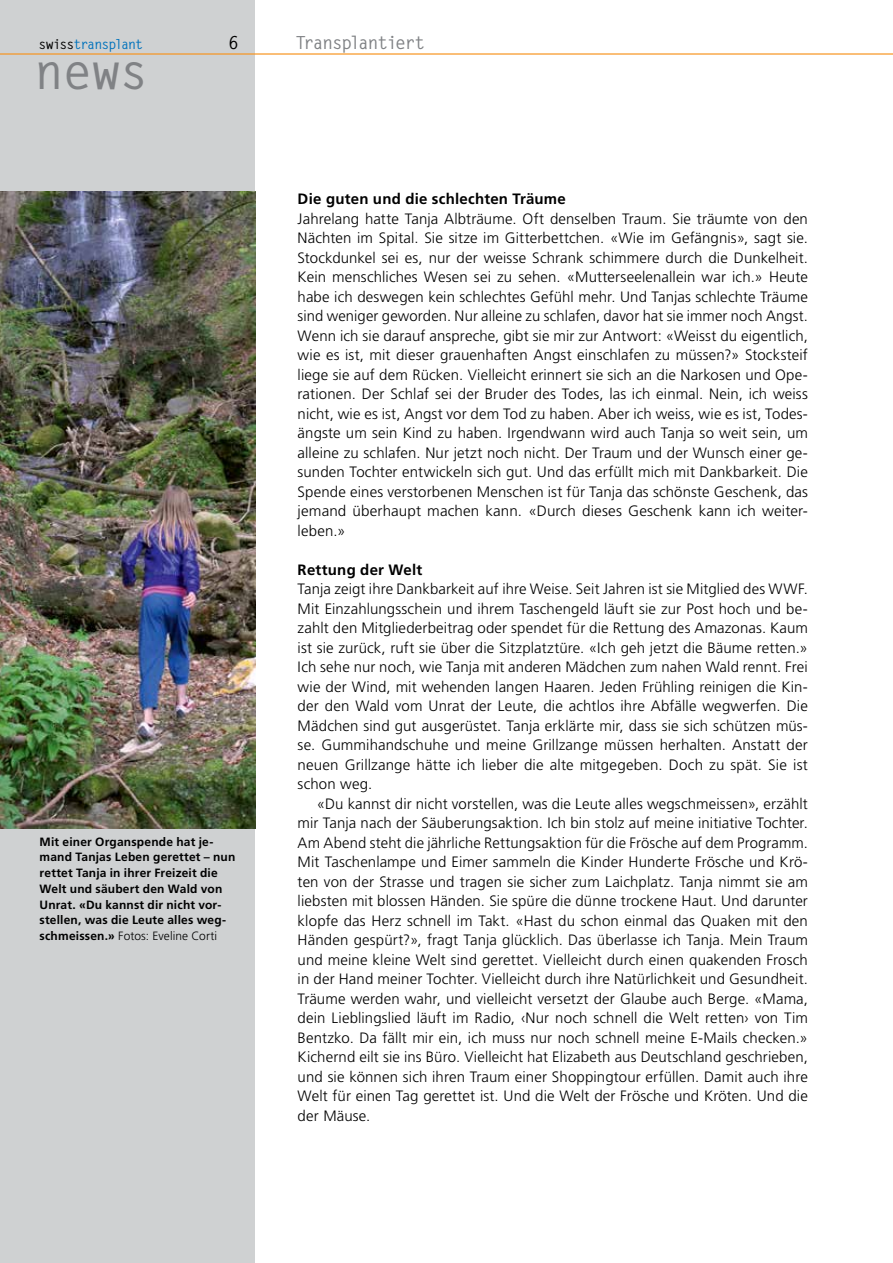
<style>
.page{position:relative;width:893px;height:1263px;background:#fff}
.page>*{position:absolute;margin:0;border:0;box-sizing:border-box;transform-origin:0 0}
.t1{font:700 49.5px "Letter Gothic Std";color:#808285}
.t2{font:700 18px "Letter Gothic Std";letter-spacing:-.08em;color:#808285}
.t3{font:700 18px "Letter Gothic Std";color:#000}
.t4{font:300 15px/19.5px "Frutiger";letter-spacing:.01em;color:#000;text-align:justify}
.t5{font:700 15px "Frutiger";letter-spacing:.015em;color:#000}
.t6{font:700 13.5px "Letter Gothic Std";letter-spacing:-.08em;color:#0072bc}
.t7{font:700 12px/15.8px "Frutiger";letter-spacing:.015em;color:#000}
.s1{color:#000}
.s2{font-weight:300}
</style>
<div class="page">
<div style="left:0;top:0;width:255px;height:1263px;background:#cfd1d2"></div>
<hr style="left:0;top:53px;width:893px;height:2px;background:#f7941e">
<img style="left:0;top:191px;width:255px;height:637px">
<p class="t6" style="left:38px;top:36px;width:106px"><span class="s1">swiss</span>transplant</p>
<p class="t3" style="left:228px;top:31px;width:12px">6</p>
<h1 class="t1" style="left:34px;top:41px;width:116px">news</h1>
<p class="t7" style="left:40px;top:834px;width:197px">Mit einer Organspende hat je&shy;mand Tanjas Leben gerettet – nun rettet Tanja in ihrer Freizeit die<br>Welt und säubert den Wald von<br>Unrat. «Du kannst dir nicht vor&shy;stellen, was die Leute alles weg&shy;schmeissen.» <span class="s2">Fotos: Eveline Corti</span></p>
<p class="t2" style="left:296px;top:31px;width:131px">Transplantiert</p>
<p class="t5" style="left:298px;top:190px;width:270px">Die guten und die schlechten Träume</p>
<p class="t4" style="left:298px;top:209px;width:512px">Jahrelang hatte Tanja Albträume. Oft denselben Traum. Sie träumte von den Nächten im Spital. Sie sitze im Gitterbettchen. «Wie im Gefängnis», sagt sie.<br>Stockdunkel sei es, nur der weisse Schrank schimmere durch die Dunkelheit.<br>Kein menschliches Wesen sei zu sehen. «Mutterseelenallein war ich.» Heute habe ich deswegen kein schlechtes Gefühl mehr. Und Tanjas schlechte Träume sind weniger geworden. Nur alleine zu schlafen, davor hat sie immer noch Angst.<br>Wenn ich sie darauf anspreche, gibt sie mir zur Antwort: «Weisst du eigentlich, wie es ist, mit dieser grauenhaften Angst einschlafen zu müssen?» Stocksteif liege sie auf dem Rücken. Vielleicht erinnert sie sich an die Narkosen und Ope&shy;rationen. Der Schlaf sei der Bruder des Todes, las ich einmal. Nein, ich weiss nicht, wie es ist, Angst vor dem Tod zu haben. Aber ich weiss, wie es ist, Todes&shy;ängste um sein Kind zu haben. Irgendwann wird auch Tanja so weit sein, um alleine zu schlafen. Nur jetzt noch nicht. Der Traum und der Wunsch einer ge&shy;sunden Tochter entwickeln sich gut. Und das erfüllt mich mit Dankbarkeit. Die Spende eines verstorbenen Menschen ist für Tanja das schönste Geschenk, das jemand überhaupt machen kann. «Durch dieses Geschenk kann ich weiter&shy;leben.»</p>
<p class="t5" style="left:298px;top:561px;width:126px">Rettung der Welt</p>
<p class="t4" style="left:298px;top:579px;width:512px">Tanja zeigt ihre Dankbarkeit auf ihre Weise. Seit Jahren ist sie Mitglied des WWF.<br>Mit Einzahlungsschein und ihrem Taschengeld läuft sie zur Post hoch und be&shy;zahlt den Mitgliederbeitrag oder spendet für die Rettung des Amazonas. Kaum ist sie zurück, ruft sie über die Sitzplatztüre. «Ich geh jetzt die Bäume retten.» Ich sehe nur noch, wie Tanja mit anderen Mädchen zum nahen Wald rennt. Frei wie der Wind, mit wehenden langen Haaren. Jeden Frühling reinigen die Kin&shy;der den Wald vom Unrat der Leute, die achtlos ihre Abfälle wegwerfen. Die Mädchen sind gut ausgerüstet. Tanja erklärte mir, dass sie sich schützen müs&shy;se. Gummihandschuhe und meine Grillzange müssen herhalten. Anstatt der neuen Grillzange hätte ich lieber die alte mitgegeben. Doch zu spät. Sie ist schon weg.</p>
<p class="t4" style="left:298px;top:794px;width:512px;text-indent:19px">«Du kannst dir nicht vorstellen, was die Leute alles wegschmeissen», erzählt mir Tanja nach der Säuberungsaktion. Ich bin stolz auf meine initiative Tochter.<br>Am Abend steht die jährliche Rettungsaktion für die Frösche auf dem Programm.<br>Mit Taschenlampe und Eimer sammeln die Kinder Hunderte Frösche und Krö&shy;ten von der Strasse und tragen sie sicher zum Laichplatz. Tanja nimmt sie am liebsten mit blossen Händen. Sie spüre die dünne trockene Haut. Und darunter klopfe das Herz schnell im Takt. «Hast du schon einmal das Quaken mit den Händen gespürt?», fragt Tanja glücklich. Das überlasse ich Tanja. Mein Traum und meine kleine Welt sind gerettet. Vielleicht durch einen quakenden Frosch in der Hand meiner Tochter. Vielleicht durch ihre Natürlichkeit und Gesundheit.<br>Träume werden wahr, und vielleicht versetzt der Glaube auch Berge. «Mama, dein Lieblingslied läuft im Radio, ‹Nur noch schnell die Welt retten› von Tim Bentzko. Da fällt mir ein, ich muss nur noch schnell meine E-Mails checken.» Kichernd eilt sie ins Büro. Vielleicht hat Elizabeth aus Deutschland geschrieben, und sie können sich ihren Traum einer Shoppingtour erfüllen. Damit auch ihre Welt für einen Tag gerettet ist. Und die Welt der Frösche und Kröten. Und die der Mäuse.</p>
</div>
